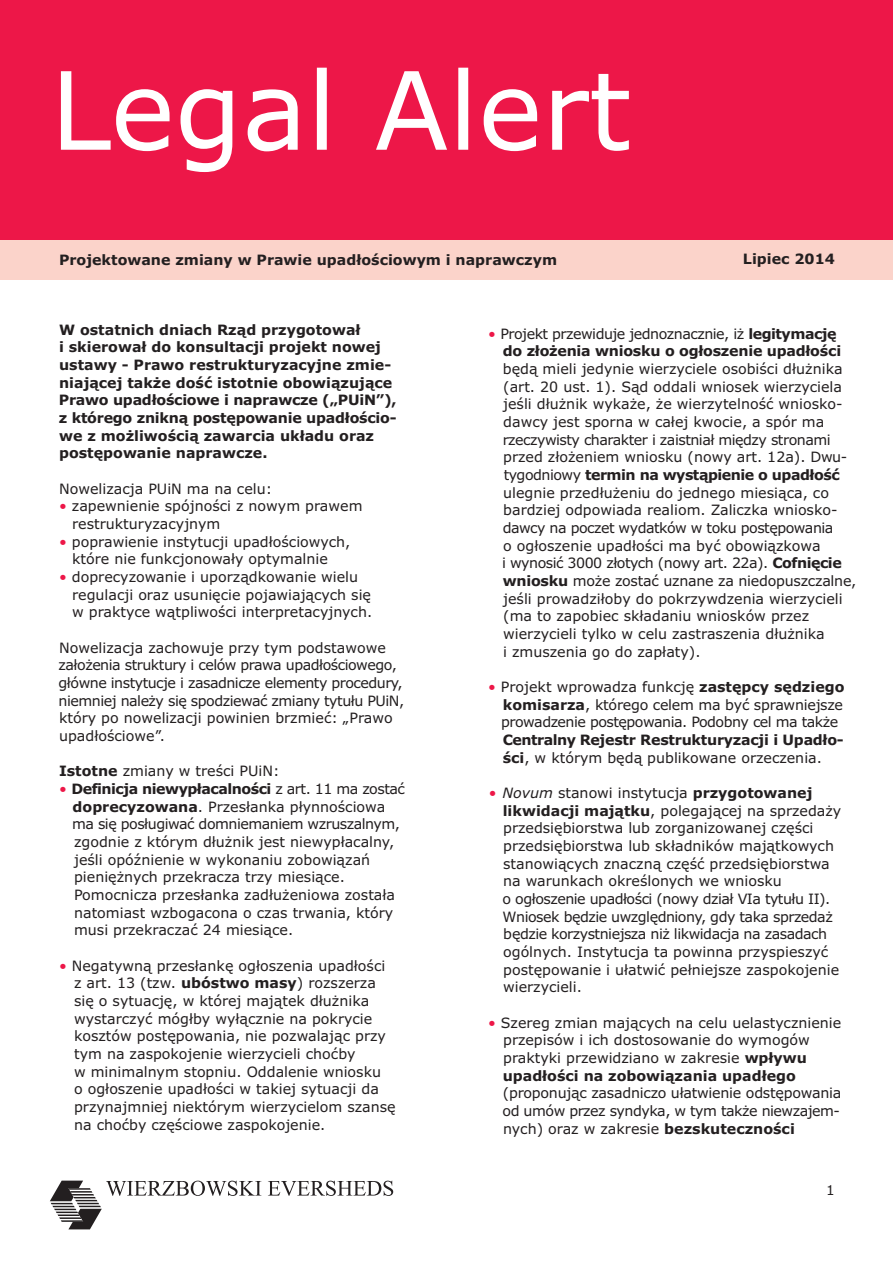
<style>
.page{position:relative;width:893px;height:1263px;background:#fff}
.page>*{position:absolute;margin:0;border:0;box-sizing:border-box;transform-origin:0 0}
.t1{font:14.25px/17.7px "Verdana";color:#231f20}
.t2{font:700 14.25px/17.7px "Verdana";color:#231f20}
.t3{font:14.25px/17.7px "Verdana";letter-spacing:-.035em;color:#231f20}
.t4{font:13.5px "Verdana";color:#231f20}
.s1{color:#ed1748}
.s2{font-weight:700}
.s3{font-weight:400}
.s4{font-style:italic}
</style>
<div class="page">
<div style="left:0;top:0;width:893px;height:240px;background:#ed1748"></div>
<svg style="left:61px;top:68px;width:568px;height:104px"></svg>
<div style="left:0;top:240px;width:893px;height:40px;background:#fbd3ca"></div>
<svg style="left:50px;top:1180px;width:211px;height:49px"></svg>
<svg style="left:268px;top:1180px;width:125px;height:16px"></svg>
<p class="t2" style="left:59px;top:252px;width:499px">Projektowane zmiany w Prawie upad³oœciowym i naprawczym</p>
<p class="t2" style="left:743px;top:251px;width:94px">Lipiec 2014</p>
<p class="t2" style="left:59px;top:322px;width:339px">W ostatnich dniach Rz¹d przygotowa³<br>i skierowa³ do konsultacji projekt nowej ustawy - Prawo restrukturyzacyjne zmie&shy;niaj¹cej tak¿e doœæ istotnie obowi¹zuj¹ce Prawo upad³oœciowe i naprawcze („PUiN”), z którego znikn¹ postêpowanie upad³oœcio&shy;we z mo¿liwoœci¹ zawarcia uk³adu oraz postêpowanie naprawcze.</p>
<p class="t1" style="left:59px;top:481px;width:215px">Nowelizacja PUiN ma na celu:</p>
<p class="t1" style="left:72px;top:499px;width:292px;text-indent:-13px"><span class="s1">•</span> zapewnienie spójnoœci z nowym prawem restrukturyzacyjnym</p>
<p class="t1" style="left:72px;top:534px;width:280px;text-indent:-13px"><span class="s1">•</span> poprawienie instytucji upad³oœciowych, które nie funkcjonowa³y optymalnie</p>
<p class="t1" style="left:72px;top:569px;width:302px;text-indent:-13px"><span class="s1">•</span> doprecyzowanie i uporz¹dkowanie wielu regulacji oraz usuniêcie pojawiaj¹cych siê w praktyce w¹tpliwoœci interpretacyjnych.</p>
<p class="t3" style="left:59px;top:640px;width:347px">Nowelizacja zachowuje przy tym podstawowe za³o¿enia struktury i celów prawa upad³oœciowego, g³ówne instytucje i zasadnicze elementy procedury, niemniej nale¿y siê spodziewaæ zmiany tytu³u PUiN, który po nowelizacji powinien brzmieæ: „Prawo upad³oœciowe”.</p>
<p class="t1" style="left:59px;top:763px;width:222px"><span class="s2">Istotne</span> zmiany w treœci PUiN:</p>
<p class="t1" style="left:72px;top:781px;width:334px;text-indent:-13px"><span class="s1">•</span> <span class="s2">Definicja niewyp³acalnoœci</span> z art. 11 ma zostaæ <span class="s2">doprecyzowana</span>. Przes³anka p³ynnoœciowa ma siê pos³ugiwaæ domniemaniem wzruszalnym, zgodnie z którym d³u¿nik jest niewyp³acalny, jeœli opóŸnienie w wykonaniu zobowi¹zañ pieniê¿nych przekracza trzy miesi¹ce.<br>Pomocnicza przes³anka zad³u¿eniowa zosta³a natomiast wzbogacona o czas trwania, który musi przekraczaæ 24 miesi¹ce.</p>
<p class="t1" style="left:74px;top:958px;width:323px;text-indent:-15px"><span class="s1">•</span> Negatywn¹ przes³ankê og³oszenia upad³oœci z art. 13 (tzw. <span class="s2">ubóstwo masy</span>) rozszerza siê o sytuacjê, w której maj¹tek d³u¿nika wystarczyæ móg³by wy³¹cznie na pokrycie kosztów postêpowania, nie pozwalaj¹c przy tym na zaspokojenie wierzycieli choæby<br>w minimalnym stopniu. Oddalenie wniosku<br>o og³oszenie upad³oœci w takiej sytuacji da przynajmniej niektórym wierzycielom szansê na choæby czêœciowe zaspokojenie.</p>
<p class="t3" style="left:488px;top:326px;width:350px"><span class="s1">•</span> Projekt przewiduje jednoznacznie, i¿ <span class="s2">legitymacjê</span></p>
<p class="t2" style="left:503px;top:343px;width:340px">do z³o¿enia wniosku o og³oszenie upad³oœci</p>
<p class="t1" style="left:502px;top:361px;width:356px">bêd¹ mieli jedynie wierzyciele osobiœci d³u¿nika (art. 20 ust. 1). S¹d oddali wniosek wierzyciela jeœli d³u¿nik wyka¿e, ¿e wierzytelnoœæ wniosko&shy;dawcy jest sporna w ca³ej kwocie, a spór ma rzeczywisty charakter i zaistnia³ miêdzy stronami przed z³o¿eniem wniosku (nowy art. 12a). Dwu&shy;tygodniowy <span class="s2">termin na wyst¹pienie o upad³oœæ </span>ulegnie przed³u¿eniu do jednego miesi¹ca, co bardziej odpowiada realiom. Zaliczka wniosko&shy;dawcy na poczet wydatków w toku postêpowania<br>o og³oszenie upad³oœci ma byæ obowi¹zkowa<br>i wynosiæ 3000 z³otych (nowy art. 22a). <span class="s2">Cofniêcie wniosku</span> mo¿e zostaæ uznane za niedopuszczalne, jeœli prowadzi³oby do pokrzywdzenia wierzycieli (ma to zapobiec sk³adaniu wniosków przez wierzycieli tylko w celu zastraszenia d³u¿nika<br>i zmuszenia go do zap³aty).</p>
<p class="t3" style="left:501px;top:697px;width:343px"><span class="s2">komisarza</span>, którego celem ma byæ sprawniejsze prowadzenie postêpowania. Podobny cel ma tak¿e</p>
<p class="t2" style="left:503px;top:732px;width:343px">Centralny Rejestr Restrukturyzacji i Upad³o&shy;œci<span class="s3">, w którym bêd¹ publikowane orzeczenia.</span></p>
<p class="t1" style="left:503px;top:803px;width:340px"><span class="s2">likwidacji maj¹tku</span>, polegaj¹cej na sprzeda¿y przedsiêbiorstwa lub zorganizowanej czêœci przedsiêbiorstwa lub sk³adników maj¹tkowych stanowi¹cych znaczn¹ czêœæ przedsiêbiorstwa na warunkach okreœlonych we wniosku<br>o og³oszenie upad³oœci (nowy dzia³ VIa tytu³u II).<br>Wniosek bêdzie uwzglêdniony, gdy taka sprzeda¿ bêdzie korzystniejsza ni¿ likwidacja na zasadach ogólnych. Instytucja ta powinna przyspieszyæ postêpowanie i u³atwiæ pe³niejsze zaspokojenie wierzycieli.</p>
<p class="t1" style="left:503px;top:1032px;width:309px">przepisów i ich dostosowanie do wymogów praktyki przewidziano w zakresie <span class="s2">wp³ywu upad³oœci na zobowi¹zania upad³ego</span></p>
<p class="t1" style="left:503px;top:1085px;width:340px;text-align:justify">(proponuj¹c zasadniczo u³atwienie odstêpowania od umów przez syndyka, w tym tak¿e niewzajem&shy;nych) oraz w zakresie <span class="s2">bezskutecznoœci</span></p>
<p class="t1" style="left:488px;top:679px;width:358px"><span class="s1">•</span> Projekt wprowadza funkcjê <span class="s2">zastêpcy sêdziego</span></p>
<p class="t1" style="left:489px;top:785px;width:325px"><span class="s1">•</span> <span class="s4">Novum</span> stanowi instytucja <span class="s2">przygotowanej</span></p>
<p class="t1" style="left:488px;top:1015px;width:355px"><span class="s1">•</span> Szereg zmian maj¹cych na celu uelastycznienie</p>
<p class="t4" style="left:826px;top:1185px;width:10px">1</p>
</div>
